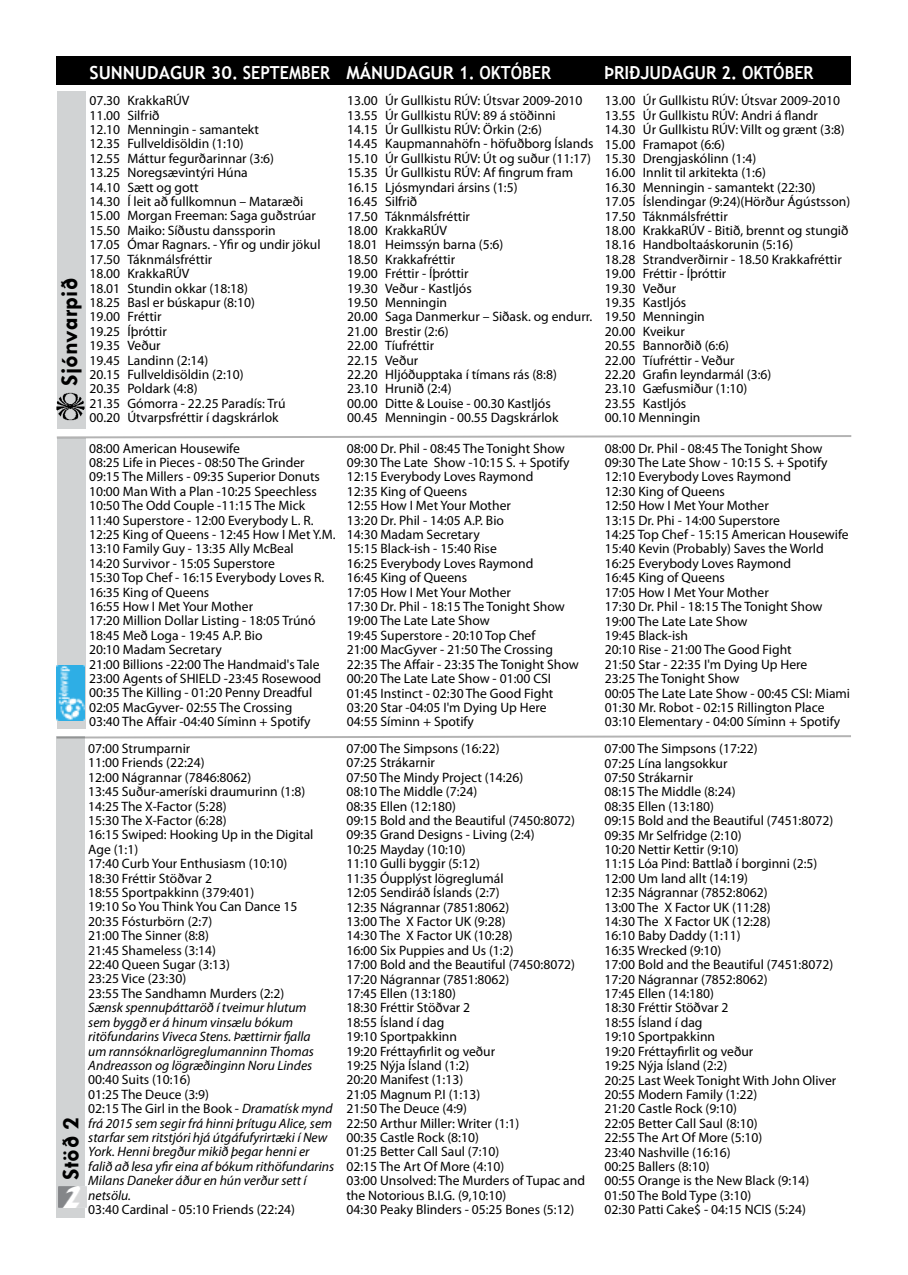
<style>
.page{position:relative;width:908px;height:1275px;background:#fff}
.page>*{position:absolute;margin:0;border:0;box-sizing:border-box;transform-origin:0 0}
.t1{font:700 24px "Tw Cen";color:#000}
.t2{font:700 18px "Trebuchet MS";color:#fff}
.t3{font:700 18px "Trebuchet MS";color:#fff;scale:.95 1}
.t4{font:13.6px/14.4px "Myriad Pro";color:#000}
.t5{font:italic 13.6px/14.4px "Myriad Pro";color:#000}
.s1{font-style:normal}
</style>
<div class="page">
<div style="left:57px;top:91px;width:28px;height:337px;background:#d1d3d4"></div>
<div style="left:57px;top:438px;width:28px;height:291px;background:#d1d3d4"></div>
<div style="left:56px;top:736px;width:29px;height:482px;background:#d1d3d4"></div>
<img style="left:56px;top:391px;width:30px;height:31px">
<svg style="left:56px;top:435px;width:796px;height:4px"></svg>
<svg style="left:56px;top:735px;width:795px;height:4px"></svg>
<img style="left:59px;top:1186px;width:27px;height:21px">
<div style="left:57px;top:57px;width:793px;height:28px;background:#000"></div>
<img style="left:57px;top:666px;width:27px;height:54px">
<h1 class="t1" style="left:55px;top:386px;width:110px;rotate:-90deg">Sjónvarpið</h1>
<h2 class="t2" style="left:89px;top:61px;width:462px">SUNNUDAGUR 30. SEPTEMBER MÁNUDAGUR 1. OKTÓBER</h2>
<h2 class="t3" style="left:604px;top:61px;width:220px">ÞRIÐJUDAGUR 2. OKTÓBER</h2>
<p class="t4" style="left:89px;top:93px;width:232px">07.30 KrakkaRÚV<br>11.00 Silfrið<br>12.10 Menningin - samantekt<br>12.35 Fullveldisöldin (1:10)<br>12.55 Máttur fegurðarinnar (3:6)<br>13.25 Noregsævintýri Húna<br>14.10 Sætt og gott<br>14.30 Í leit að fullkomnun – Mataræði<br>15.00 Morgan Freeman: Saga guðstrúar<br>15.50 Maiko: Síðustu danssporin<br>17.05 Ómar Ragnars. - Yfir og undir jökul<br>17.50 Táknmálsfréttir<br>18.00 KrakkaRÚV<br>18.01 Stundin okkar (18:18)<br>18.25 Basl er búskapur (8:10)<br>19.00 Fréttir<br>19.25 Íþróttir<br>19.35 Veður<br>19.45 Landinn (2:14)<br>20.15 Fullveldisöldin (2:10)<br>20.35 Poldark (4:8)<br>21.35 Gómorra - 22.25 Paradís: Trú<br>00.20 Útvarpsfréttir í dagskrárlok</p>
<p class="t4" style="left:347px;top:93px;width:248px">13.00 Úr Gullkistu RÚV: Útsvar 2009-2010<br>13.55 Úr Gullkistu RÚV: 89 á stöðinni<br>14.15 Úr Gullkistu RÚV: Örkin (2:6)<br>14.45 Kaupmannahöfn - höfuðborg Íslands<br>15.10 Úr Gullkistu RÚV: Út og suður (11:17)<br>15.35 Úr Gullkistu RÚV: Af fingrum fram<br>16.15 Ljósmyndari ársins (1:5)<br>16.45 Silfrið<br>17.50 Táknmálsfréttir<br>18.00 KrakkaRÚV<br>18.01 Heimssýn barna (5:6)<br>18.50 Krakkafréttir<br>19.00 Fréttir - Íþróttir<br>19.30 Veður - Kastljós<br>19.50 Menningin<br>20.00 Saga Danmerkur – Siðask. og endurr.<br>21.00 Brestir (2:6)<br>22.00 Tíufréttir<br>22.15 Veður<br>22.20 Hljóðupptaka í tímans rás (8:8)<br>23.10 Hrunið (2:4)<br>00.00 Ditte &amp; Louise - 00.30 Kastljós<br>00.45 Menningin - 00.55 Dagskrárlok</p>
<p class="t4" style="left:604px;top:93px;width:247px">13.00 Úr Gullkistu RÚV: Útsvar 2009-2010<br>13.55 Úr Gullkistu RÚV: Andri á flandr<br>14.30 Úr Gullkistu RÚV: Villt og grænt (3:8)<br>15.00 Framapot (6:6)<br>15.30 Drengjaskólinn (1:4)<br>16.00 Innlit til arkitekta (1:6)<br>16.30 Menningin - samantekt (22:30)<br>17.05 Íslendingar (9:24)(Hörður Ágústsson)<br>17.50 Táknmálsfréttir<br>18.00 KrakkaRÚV - Bitið, brennt og stungið<br>18.16 Handboltaáskorunin (5:16)<br>18.28 Strandverðirnir - 18.50 Krakkafréttir<br>19.00 Fréttir - Íþróttir<br>19.30 Veður<br>19.35 Kastljós<br>19.50 Menningin<br>20.00 Kveikur<br>20.55 Bannorðið (6:6)<br>22.00 Tíufréttir - Veður<br>22.20 Grafin leyndarmál (3:6)<br>23.10 Gæfusmiður (1:10)<br>23.55 Kastljós<br>00.10 Menningin</p>
<p class="t4" style="left:89px;top:440px;width:248px">08:00 American Housewife<br>08:25 Life in Pieces - 08:50 The Grinder 09:15 The Millers - 09:35 Superior Donuts 10:00 Man With a Plan -10:25 Speechless 10:50 The Odd Couple -11:15 The Mick 11:40 Superstore - 12:00 Everybody L. R.<br>12:25 King of Queens - 12:45 How I Met Y.M.<br>13:10 Family Guy - 13:35 Ally McBeal<br>14:20 Survivor - 15:05 Superstore<br>15:30 Top Chef - 16:15 Everybody Loves R.<br>16:35 King of Queens<br>16:55 How I Met Your Mother<br>17:20 Million Dollar Listing - 18:05 Trúnó 18:45 Með Loga - 19:45 A.P. Bio<br>20:10 Madam Secretary<br>21:00 Billions -22:00 The Handmaid's Tale 23:00 Agents of SHIELD -23:45 Rosewood 00:35 The Killing - 01:20 Penny Dreadful 02:05 MacGyver- 02:55 The Crossing<br>03:40 The Affair -04:40 Síminn + Spotify</p>
<p class="t4" style="left:347px;top:440px;width:233px">08:00 Dr. Phil - 08:45 The Tonight Show<br>09:30 The Late Show -10:15 S. + Spotify<br>12:15 Everybody Loves Raymond<br>12:35 King of Queens<br>12:55 How I Met Your Mother<br>13:20 Dr. Phil - 14:05 A.P. Bio<br>14:30 Madam Secretary<br>15:15 Black-ish - 15:40 Rise<br>16:25 Everybody Loves Raymond<br>16:45 King of Queens<br>17:05 How I Met Your Mother<br>17:30 Dr. Phil - 18:15 The Tonight Show<br>19:00 The Late Late Show<br>19:45 Superstore - 20:10 Top Chef<br>21:00 MacGyver - 21:50 The Crossing<br>22:35 The Affair - 23:35 The Tonight Show<br>00:20 The Late Late Show - 01:00 CSI<br>01:45 Instinct - 02:30 The Good Fight<br>03:20 Star -04:05 I'm Dying Up Here<br>04:55 Síminn + Spotify</p>
<p class="t4" style="left:604px;top:440px;width:247px">08:00 Dr. Phil - 08:45 The Tonight Show<br>09:30 The Late Show - 10:15 S. + Spotify<br>12:10 Everybody Loves Raymond<br>12:30 King of Queens<br>12:50 How I Met Your Mother<br>13:15 Dr. Phi - 14:00 Superstore<br>14:25 Top Chef - 15:15 American Housewife<br>15:40 Kevin (Probably) Saves the World<br>16:25 Everybody Loves Raymond<br>16:45 King of Queens<br>17:05 How I Met Your Mother<br>17:30 Dr. Phil - 18:15 The Tonight Show<br>19:00 The Late Late Show<br>19:45 Black-ish<br>20:10 Rise - 21:00 The Good Fight<br>21:50 Star - 22:35 I'm Dying Up Here<br>23:25 The Tonight Show<br>00:05 The Late Late Show - 00:45 CSI: Miami<br>01:30 Mr. Robot - 02:15 Rillington Place<br>03:10 Elementary - 04:00 Síminn + Spotify</p>
<h1 class="t1" style="left:56px;top:1179px;width:64px;rotate:-90deg">Stöð 2</h1>
<p class="t4" style="left:88px;top:741px;width:226px">07:00 Strumparnir<br>11:00 Friends (22:24)<br>12:00 Nágrannar (7846:8062)<br>13:45 Suður-ameríski draumurinn (1:8)<br>14:25 The X-Factor (5:28)<br>15:30 The X-Factor (6:28)<br>16:15 Swiped: Hooking Up in the Digital<br>Age (1:1)<br>17:40 Curb Your Enthusiasm (10:10)<br>18:30 Fréttir Stöðvar 2<br>18:55 Sportpakkinn (379:401)<br>19:10 So You Think You Can Dance 15<br>20:35 Fósturbörn (2:7)<br>21:00 The Sinner (8:8)<br>21:45 Shameless (3:14)<br>22:40 Queen Sugar (3:13)<br>23:25 Vice (23:30)<br>23:55 The Sandhamn Murders (2:2)</p>
<p class="t5" style="left:88px;top:1000px;width:227px">Sænsk spennuþáttaröð í tveimur hlutum sem byggð er á hinum vinsælu bókum ritöfundarins Viveca Stens. Þættirnir fjalla um rannsóknarlögreglumanninn Thomas Andreasson og lögræðinginn Noru Lindes</p>
<p class="t5" style="left:88px;top:1072px;width:247px"><span class="s1">00:40 Suits (10:16)<br>01:25 The Deuce (3:9)<br>02:15 The Girl in the Book -</span> Dramatísk mynd frá 2015 sem segir frá hinni þrítugu Alice, sem starfar sem ritstjóri hjá útgáfufyrirtæki í New York. Henni bregður mikið þegar henni er falið að lesa yfir eina af bókum rithöfundarins Milans Daneker áður en hún verður sett í netsölu.</p>
<p class="t4" style="left:88px;top:1202px;width:208px">03:40 Cardinal - 05:10 Friends (22:24)</p>
<p class="t4" style="left:346px;top:741px;width:240px">07:00 The Simpsons (16:22)<br>07:25 Strákarnir<br>07:50 The Mindy Project (14:26)<br>08:10 The Middle (7:24)<br>08:35 Ellen (12:180)<br>09:15 Bold and the Beautiful (7450:8072)<br>09:35 Grand Designs - Living (2:4)<br>10:25 Mayday (10:10)<br>11:10 Gulli byggir (5:12)<br>11:35 Óupplýst lögreglumál<br>12:05 Sendiráð Íslands (2:7)<br>12:35 Nágrannar (7851:8062)<br>13:00 The X Factor UK (9:28)<br>14:30 The X Factor UK (10:28)<br>16:00 Six Puppies and Us (1:2)<br>17:00 Bold and the Beautiful (7450:8072)<br>17:20 Nágrannar (7851:8062)<br>17:45 Ellen (13:180)<br>18:30 Fréttir Stöðvar 2<br>18:55 Ísland í dag<br>19:10 Sportpakkinn<br>19:20 Fréttayfirlit og veður<br>19:25 Nýja Ísland (1:2)<br>20:20 Manifest (1:13)<br>21:05 Magnum P.I (1:13)<br>21:50 The Deuce (4:9)<br>22:50 Arthur Miller: Writer (1:1)<br>00:35 Castle Rock (8:10)<br>01:25 Better Call Saul (7:10)<br>02:15 The Art Of More (4:10)<br>03:00 Unsolved: The Murders of Tupac and the Notorious B.I.G. (9,10:10)<br>04:30 Peaky Blinders - 05:25 Bones (5:12)</p>
<p class="t4" style="left:604px;top:741px;width:233px">07:00 The Simpsons (17:22)<br>07:25 Lína langsokkur<br>07:50 Strákarnir<br>08:15 The Middle (8:24)<br>08:35 Ellen (13:180)<br>09:15 Bold and the Beautiful (7451:8072)<br>09:35 Mr Selfridge (2:10)<br>10:20 Nettir Kettir (9:10)<br>11:15 Lóa Pind: Battlað í borginni (2:5)<br>12:00 Um land allt (14:19)<br>12:35 Nágrannar (7852:8062)<br>13:00 The X Factor UK (11:28)<br>14:30 The X Factor UK (12:28)<br>16:10 Baby Daddy (1:11)<br>16:35 Wrecked (9:10)<br>17:00 Bold and the Beautiful (7451:8072)<br>17:20 Nágrannar (7852:8062)<br>17:45 Ellen (14:180)<br>18:30 Fréttir Stöðvar 2<br>18:55 Ísland í dag<br>19:10 Sportpakkinn<br>19:20 Fréttayfirlit og veður<br>19:25 Nýja Ísland (2:2)<br>20:25 Last Week Tonight With John Oliver<br>20:55 Modern Family (1:22)<br>21:20 Castle Rock (9:10)<br>22:05 Better Call Saul (8:10)<br>22:55 The Art Of More (5:10)<br>23:40 Nashville (16:16)<br>00:25 Ballers (8:10)<br>00:55 Orange is the New Black (9:14)<br>01:50 The Bold Type (3:10)<br>02:30 Patti Cake$ - 04:15 NCIS (5:24)</p>
</div>
